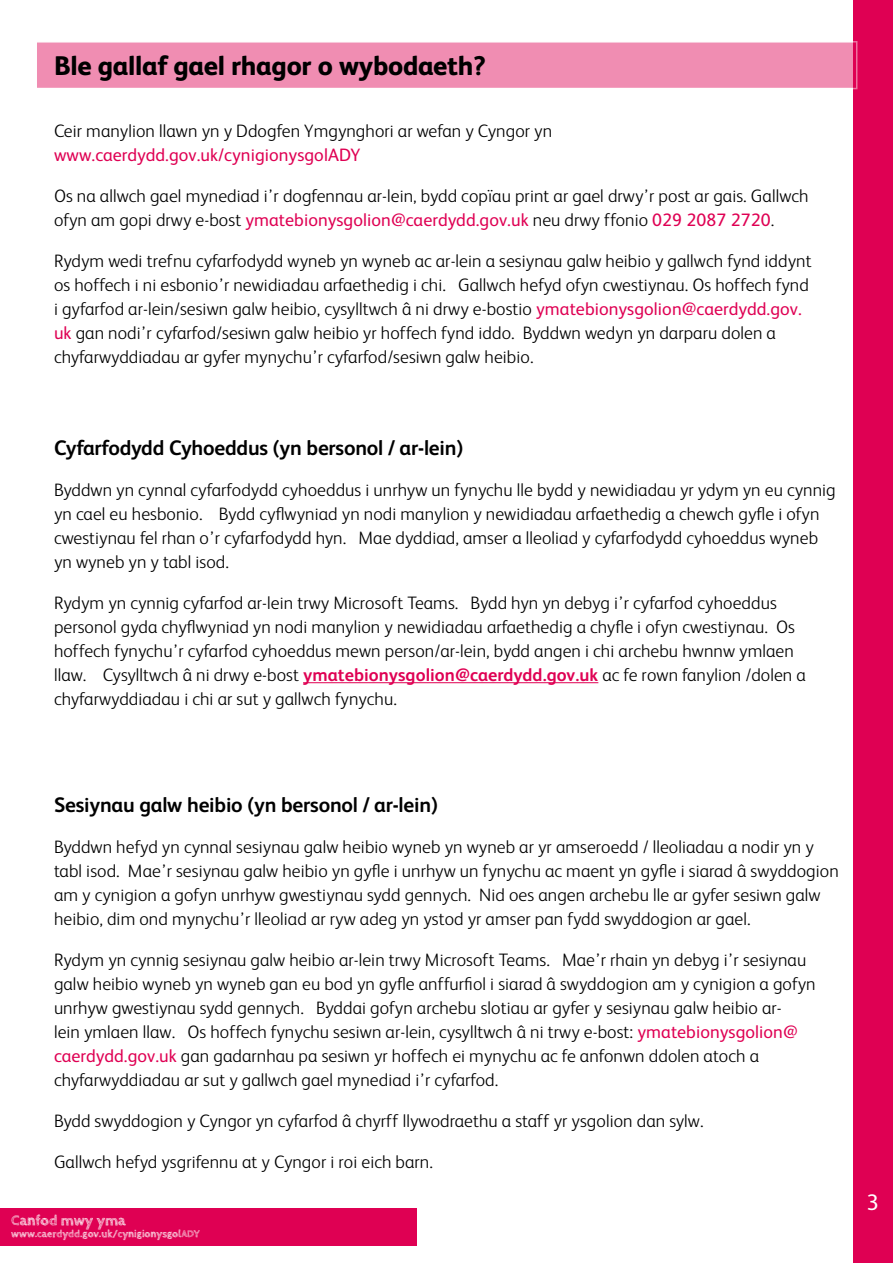
<style>
.page{position:relative;width:893px;height:1263px;background:#fff}
.page>*{position:absolute;margin:0;border:0;box-sizing:border-box;transform-origin:0 0}
.t1{font:800 27px "FS Albert";letter-spacing:-.01em;color:#000}
.t2{font:22.5px "FS Albert";color:#fff}
.t3{font:700 21px "FS Albert";letter-spacing:-.01em;color:#000}
.t4{font:300 18px/24px "FS Albert";letter-spacing:.005em;color:#000}
.t5{font:18px "FS Albert";letter-spacing:.005em;color:#df0053}
.t6{font:700 14.85px "Cabin Sketch";color:#fff}
.t7{font:700 10.5px "Cabin Sketch";color:#fff}
.s1{font-weight:400;color:#df0053}
.s2{font-weight:700;color:#df0053}
</style>
<div class="page">
<div style="left:0;top:1208px;width:417px;height:38px;background:#df0053"></div>
<div style="left:853px;top:0;width:40px;height:1263px;background:#df0053"></div>
<hr style="left:303px;top:682px;width:295px;height:1px;background:#df0053">
<div style="left:35px;top:41px;width:822px;height:48px;background:#f08db2;border:2px solid #fff"></div>
<p class="t1" style="left:54px;top:46px;width:433px">Ble gallaf gael rhagor o wybodaeth?</p>
<p class="t4" style="left:54px;top:118px;width:500px">Ceir manylion llawn yn y Ddogfen Ymgynghori ar wefan y Cyngor yn</p>
<p class="t5" style="left:54px;top:143px;width:308px">www.caerdydd.gov.uk/cynigionysgolADY</p>
<p class="t4" style="left:54px;top:183px;width:756px">Os na allwch gael mynediad i’r dogfennau ar-lein, bydd copïau print ar gael drwy’r post ar gais. Gallwch ofyn am gopi drwy e-bost <span class="s1">ymatebionysgolion@caerdydd.gov.uk</span> neu drwy ffonio <span class="s1">029 2087 2720</span>.</p>
<p class="t4" style="left:54px;top:248px;width:759px">Rydym wedi trefnu cyfarfodydd wyneb yn wyneb ac ar-lein a sesiynau galw heibio y gallwch fynd iddynt os hoffech i ni esbonio’r newidiadau arfaethedig i chi. Gallwch hefyd ofyn cwestiynau. Os hoffech fynd i gyfarfod ar-lein/sesiwn galw heibio, cysylltwch â ni drwy e-bostio <span class="s1">ymatebionysgolion@caerdydd.gov. uk</span> gan nodi’r cyfarfod/sesiwn galw heibio yr hoffech fynd iddo. Byddwn wedyn yn darparu dolen a chyfarwyddiadau ar gyfer mynychu’r cyfarfod/sesiwn galw heibio.</p>
<h3 class="t3" style="left:54px;top:433px;width:411px">Cyfarfodydd Cyhoeddus (yn bersonol / ar-lein)</h3>
<p class="t4" style="left:54px;top:477px;width:783px">Byddwn yn cynnal cyfarfodydd cyhoeddus i unrhyw un fynychu lle bydd y newidiadau yr ydym yn eu cynnig yn cael eu hesbonio. Bydd cyfwyniad yn nodi manylion y newidiadau arfaethedig a chewch gyfe i ofyn cwestiynau fel rhan o’r cyfarfodydd hyn. Mae dyddiad, amser a lleoliad y cyfarfodydd cyhoeddus wyneb yn wyneb yn y tabl isod.</p>
<p class="t4" style="left:54px;top:590px;width:753px">Rydym yn cynnig cyfarfod ar-lein trwy Microsoft Teams. Bydd hyn yn debyg i’r cyfarfod cyhoeddus personol gyda chyfwyniad yn nodi manylion y newidiadau arfaethedig a chyfe i ofyn cwestiynau. Os hoffech fynychu’r cyfarfod cyhoeddus mewn person/ar-lein, bydd angen i chi archebu hwnnw ymlaen llaw. Cysylltwch â ni drwy e-bost <span class="s2">ymatebionysgolion@caerdydd.gov.uk</span> ac fe rown fanylion /dolen a chyfarwyddiadau i chi ar sut y gallwch fynychu.</p>
<h3 class="t3" style="left:54px;top:791px;width:385px">Sesiynau galw heibio (yn bersonol / ar-lein)</h3>
<p class="t4" style="left:54px;top:834px;width:786px">Byddwn hefyd yn cynnal sesiynau galw heibio wyneb yn wyneb ar yr amseroedd / lleoliadau a nodir yn y tabl isod. Mae’r sesiynau galw heibio yn gyfe i unrhyw un fynychu ac maent yn gyfe i siarad â swyddogion am y cynigion a gofyn unrhyw gwestiynau sydd gennych. Nid oes angen archebu lle ar gyfer sesiwn galw heibio, dim ond mynychu’r lleoliad ar ryw adeg yn ystod yr amser pan fydd swyddogion ar gael.</p>
<p class="t4" style="left:54px;top:947px;width:763px">Rydym yn cynnig sesiynau galw heibio ar-lein trwy Microsoft Teams. Mae’r rhain yn debyg i’r sesiynau galw heibio wyneb yn wyneb gan eu bod yn gyfe anffurfol i siarad â swyddogion am y cynigion a gofyn unrhyw gwestiynau sydd gennych. Byddai gofyn archebu slotiau ar gyfer y sesiynau galw heibio ar-<br>lein ymlaen llaw. Os hoffech fynychu sesiwn ar-lein, cysylltwch â ni trwy e-bost: <span class="s1">ymatebionysgolion@ caerdydd.gov.uk</span> gan gadarnhau pa sesiwn yr hoffech ei mynychu ac fe anfonwn ddolen atoch a chyfarwyddiadau ar sut y gallwch gael mynediad i’r cyfarfod.</p>
<p class="t4" style="left:54px;top:1108px;width:651px">Bydd swyddogion y Cyngor yn cyfarfod â chyrff llywodraethu a staff yr ysgolion dan sylw.</p>
<p class="t4" style="left:54px;top:1149px;width:380px">Gallwch hefyd ysgrifennu at y Cyngor i roi eich barn.</p>
<p class="t6" style="left:11px;top:1212px;width:116px">Canfod mwy yma</p>
<p class="t7" style="left:11px;top:1228px;width:190px">www.caerdydd.gov.uk/cynigionysgolADY</p>
<p class="t2" style="left:866px;top:1187px;width:14px">3</p>
</div>
